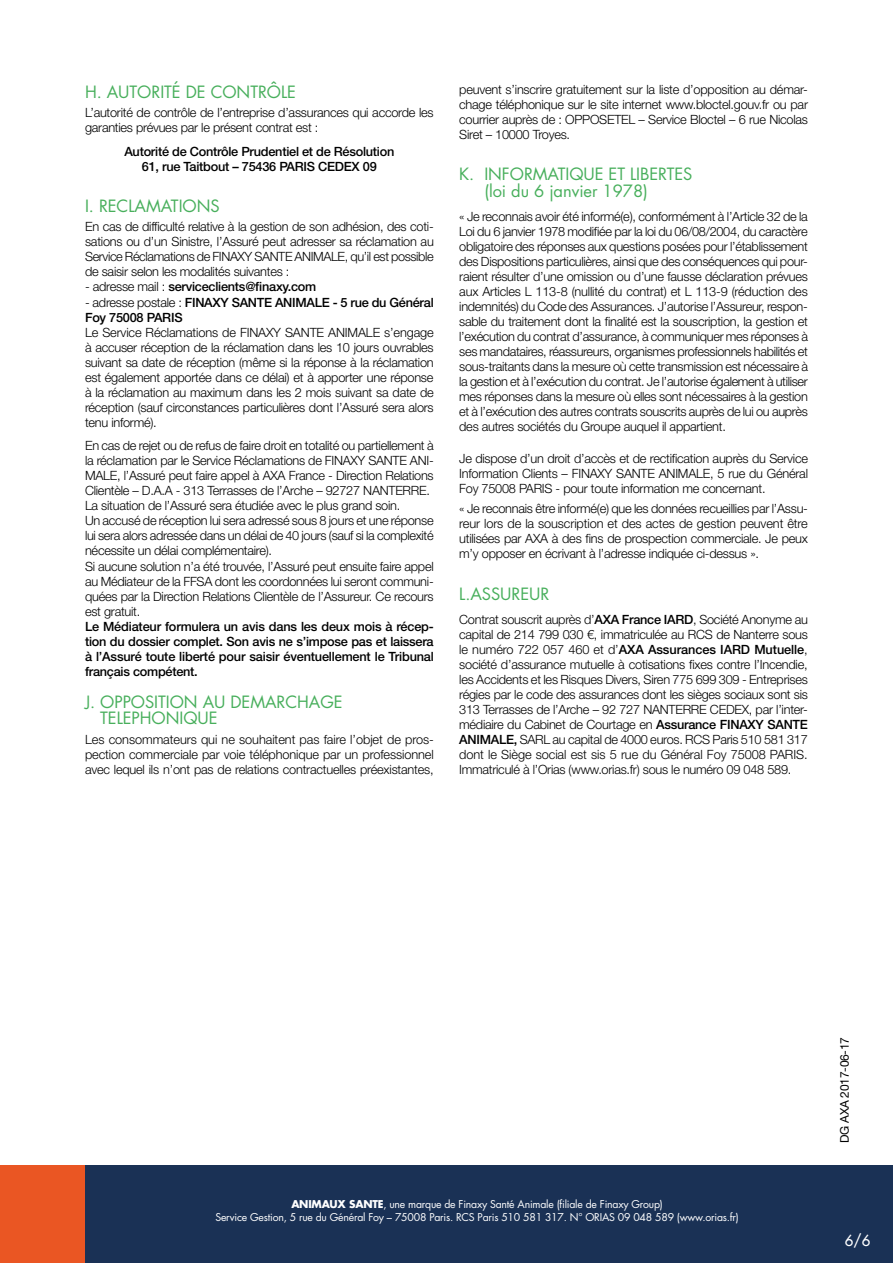
<style>
.page{position:relative;width:893px;height:1263px;background:#fff}
.page>*{position:absolute;margin:0;border:0;box-sizing:border-box;transform-origin:0 0}
.t1{font:16.5px/16.5px "Futura";letter-spacing:-.005em;color:#48af5c}
.t2{font:15px "Futura";color:#fff}
.t3{font:300 12.75px/15px "Helvetica Neue LT Std";letter-spacing:-.02em;color:#000;text-align:justify}
.t4{font:500 12.75px/15px "Helvetica Neue LT Std";letter-spacing:-.02em;color:#000;text-align:center}
.t5{font:12px "Helvetica Neue LT Std";letter-spacing:-.02em;color:#000}
.t6{font:10.5px/13.5px "Futura";letter-spacing:-.02em;color:#fff;text-align:center}
.s1{font-weight:300}
.s2{font-weight:500}
.s3{font-weight:700}
</style>
<div class="page">
<div style="left:85px;top:1165px;width:808px;height:98px;background:#1a3155"></div>
<div style="left:0;top:1165px;width:45px;height:98px;background:#ea5623"></div>
<div style="left:42px;top:1165px;width:43px;height:98px;background:#ea5623"></div>
<p class="t1" style="left:85px;top:83px;width:213px">H. AUTORITÉ DE CONTRÔLE</p>
<p class="t3" style="left:85px;top:105px;width:350px">L’autorité de contrôle de l’entreprise d’assurances qui accorde les garanties prévues par le présent contrat est :</p>
<p class="t4" style="left:124px;top:144px;width:272px">Autorité de Contrôle Prudentiel et de Résolution<br>61, rue Taitbout – 75436 PARIS CEDEX 09</p>
<p class="t1" style="left:85px;top:197px;width:136px">I. RECLAMATIONS</p>
<p class="t3" style="left:85px;top:219px;width:350px">En cas de difficulté relative à la gestion de son adhésion, des coti&shy;sations ou d’un Sinistre, l’Assuré peut adresser sa réclamation au Service Réclamations de FINAXY SANTE ANIMALE, qu’il est possible de saisir selon les modalités suivantes :</p>
<p class="t4" style="left:85px;top:279px;width:233px"><span class="s1">- adresse mail :</span> serviceclients@finaxy.com</p>
<p class="t4" style="left:85px;top:295px;width:350px;text-align:left"><span class="s1">- adresse postale :</span> FINAXY SANTE ANIMALE - 5 rue du Général<br>Foy 75008 PARIS</p>
<p class="t3" style="left:85px;top:325px;width:350px">Le Service Réclamations de FINAXY SANTE ANIMALE s’engage à accuser réception de la réclamation dans les 10 jours ouvrables suivant sa date de réception (même si la réponse à la réclamation est également apportée dans ce délai) et à apporter une réponse à la réclamation au maximum dans les 2 mois suivant sa date de réception (sauf circonstances particulières dont l’Assuré sera alors tenu informé).</p>
<p class="t3" style="left:85px;top:438px;width:350px;text-align:left">En cas de rejet ou de refus de faire droit en totalité ou partiellement à la réclamation par le Service Réclamations de FINAXY SANTE ANI-MALE, l’Assuré peut faire appel à AXA France - Direction Relations Clientèle – D.A.A - 313 Terrasses de l’Arche – 92727 NANTERRE.<br>La situation de l’Assuré sera étudiée avec le plus grand soin.<br>Un accusé de réception lui sera adressé sous 8 jours et une réponse lui sera alors adressée dans un délai de 40 jours (sauf si la complexité nécessite un délai complémentaire).<br>Si aucune solution n’a été trouvée, l’Assuré peut ensuite faire appel au Médiateur de la FFSA dont les coordonnées lui seront communi&shy;quées par la Direction Relations Clientèle de l’Assureur. Ce recours est gratuit.</p>
<p class="t4" style="left:85px;top:619px;width:350px;text-align:justify">Le Médiateur formulera un avis dans les deux mois à récep&shy;tion du dossier complet. Son avis ne s’impose pas et laissera à l’Assuré toute liberté pour saisir éventuellement le Tribunal français compétent.</p>
<p class="t1" style="left:100px;top:693px;width:244px;text-indent:-15px">J. OPPOSITION AU DEMARCHAGE<br>TELEPHONIQUE</p>
<p class="t3" style="left:85px;top:732px;width:350px">Les consommateurs qui ne souhaitent pas faire l’objet de pros&shy;pection commerciale par voie téléphonique par un professionnel avec lequel ils n’ont pas de relations contractuelles préexistantes,</p>
<p class="t3" style="left:459px;top:82px;width:350px">peuvent s’inscrire gratuitement sur la liste d’opposition au démar&shy;chage téléphonique sur le site internet www.bloctel.gouv.fr ou par courrier auprès de : OPPOSETEL – Service Bloctel – 6 rue Nicolas Siret – 10000 Troyes.</p>
<p class="t1" style="left:484px;top:166px;width:210px;text-indent:-25px">K. INFORMATIQUE ET LIBERTES (loi du 6 janvier 1978)</p>
<p class="t3" style="left:459px;top:209px;width:350px">« Je reconnais avoir été informé(e), conformément à l’Article 32 de la Loi du 6 janvier 1978 modifiée par la loi du 06/08/2004, du caractère obligatoire des réponses aux questions posées pour l’établissement des Dispositions particulières, ainsi que des conséquences qui pour&shy;raient résulter d’une omission ou d’une fausse déclaration prévues aux Articles L 113-8 (nullité du contrat) et L 113-9 (réduction des indemnités) du Code des Assurances. J’autorise l’Assureur, respon&shy;sable du traitement dont la finalité est la souscription, la gestion et l’exécution du contrat d’assurance, à communiquer mes réponses à ses mandataires, réassureurs, organismes professionnels habilités et sous-traitants dans la mesure où cette transmission est nécessaire à la gestion et à l’exécution du contrat. Je l’autorise également à utiliser mes réponses dans la mesure où elles sont nécessaires à la gestion et à l’exécution des autres contrats souscrits auprès de lui ou auprès des autres sociétés du Groupe auquel il appartient.</p>
<p class="t3" style="left:459px;top:451px;width:350px">Je dispose d’un droit d’accès et de rectification auprès du Service Information Clients – FINAXY SANTE ANIMALE, 5 rue du Général Foy 75008 PARIS - pour toute information me concernant.</p>
<p class="t3" style="left:459px;top:501px;width:350px">« Je reconnais être informé(e) que les données recueillies par l’Assu&shy;reur lors de la souscription et des actes de gestion peuvent être utilisées par AXA à des fins de prospection commerciale. Je peux m’y opposer en écrivant à l’adresse indiquée ci-dessus ».</p>
<p class="t1" style="left:459px;top:585px;width:92px">L.ASSUREUR</p>
<p class="t3" style="left:459px;top:612px;width:350px">Contrat souscrit auprès d’<span class="s2">AXA France IARD</span>, Société Anonyme au capital de 214 799 030 €, immatriculée au RCS de Nanterre sous le numéro 722 057 460 et d’<span class="s2">AXA Assurances IARD Mutuelle</span>, société d’assurance mutuelle à cotisations fixes contre l’Incendie, les Accidents et les Risques Divers, Siren 775 699 309 - Entreprises régies par le code des assurances dont les sièges sociaux sont sis 313 Terrasses de l’Arche – 92 727 NANTERRE CEDEX, par l’inter&shy;médiaire du Cabinet de Courtage en <span class="s2">Assurance FINAXY SANTE ANIMALE,</span> SARL au capital de 4000 euros. RCS Paris 510 581 317 dont le Siège social est sis 5 rue du Général Foy 75008 PARIS.<br>Immatriculé à l’Orias (www.orias.fr) sous le numéro 09 048 589.</p>
<p class="t6" style="left:215px;top:1197px;width:525px"><span class="s3">ANIMAUX SANTE</span>, une marque de Finaxy Santé Animale (filiale de Finaxy Group)<br>Service Gestion, 5 rue du Général Foy – 75008 Paris. RCS Paris 510 581 317. N° ORIAS 09 048 589 (www.orias.fr)</p>
<p class="t5" style="left:837px;top:1143px;width:107px;rotate:-90deg">DG AXA 2017-06-17</p>
<p class="t2" style="left:845px;top:1231px;width:27px">6/6</p>
</div>
